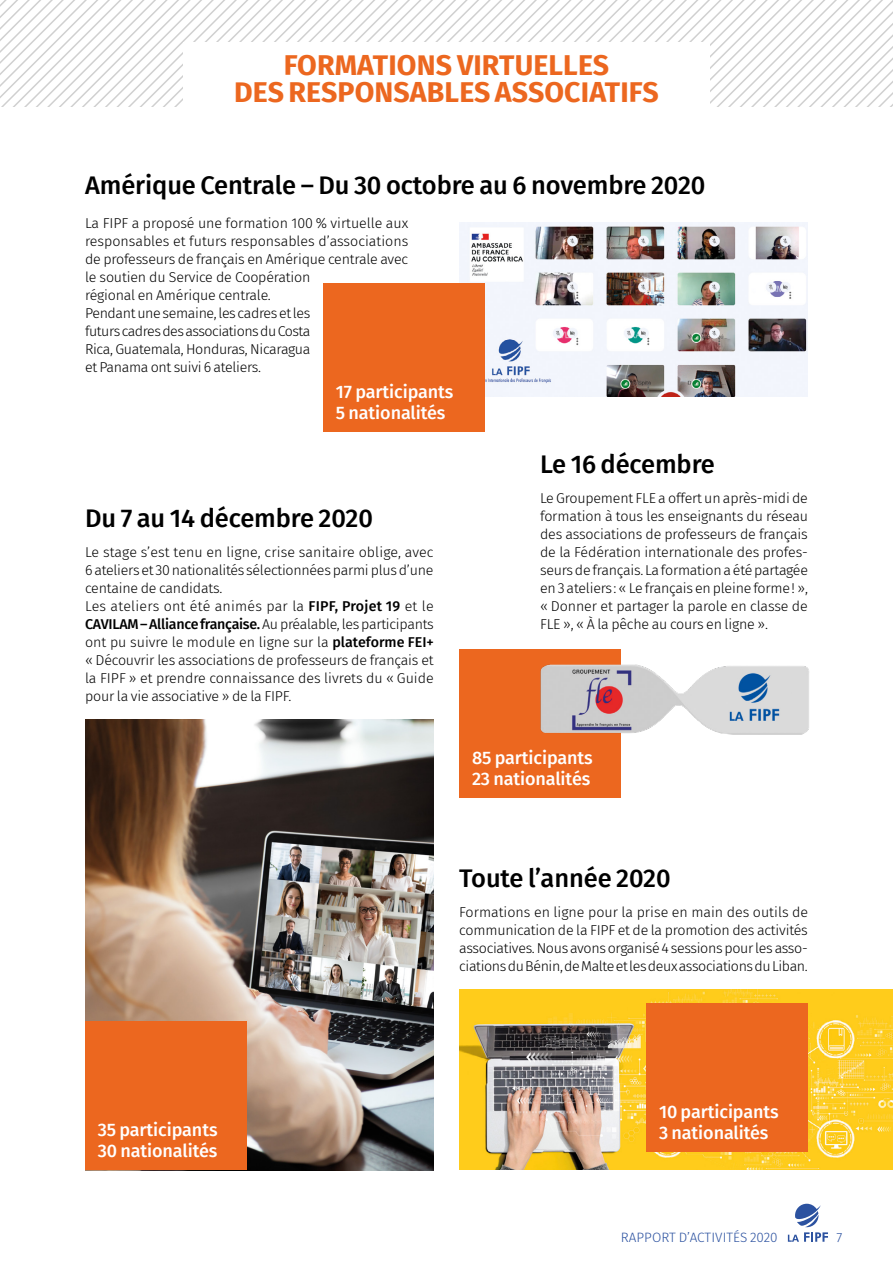
<style>
.page{position:relative;width:893px;height:1263px;background:#fff}
.page>*{position:absolute;margin:0;border:0;box-sizing:border-box;transform-origin:0 0}
.t1{font:700 28.5px/27px "Fira Sans";letter-spacing:.005em;color:#ec671f;text-align:center}
.t2{font:500 25.5px "Fira Sans";letter-spacing:-.005em;color:#000}
.t3{font:500 18px/21px "Fira Sans";letter-spacing:-.005em;color:#fff}
.t4{font:300 14.25px/18px "Fira Sans";letter-spacing:-.015em;color:#000}
.t5{font:300 13.5px "Fira Sans";letter-spacing:.005em;color:#2c52a0}
.s1{font-weight:500}
</style>
<div class="page">
<svg style="left:474px;top:0;width:419px;height:106px"></svg>
<svg style="left:0;top:0;width:425px;height:106px"></svg>
<div style="left:183px;top:43px;width:527px;height:65px;background:#fff"></div>
<img style="left:85px;top:719px;width:349px;height:451px">
<img style="left:459px;top:222px;width:349px;height:174px">
<img style="left:459px;top:989px;width:434px;height:180px">
<div style="left:323px;top:283px;width:162px;height:148px;background:#ec671f"></div>
<div style="left:459px;top:649px;width:162px;height:149px;background:#ec671f"></div>
<div style="left:85px;top:1021px;width:162px;height:148px;background:#ec671f"></div>
<div style="left:646px;top:1003px;width:162px;height:148px;background:#ec671f"></div>
<img style="left:540px;top:664px;width:269px;height:71px">
<svg style="left:788px;top:1204px;width:40px;height:38px"></svg>
<h1 class="t1" style="left:234px;top:50px;width:426px">FORMATIONS VIRTUELLES<br>DES RESPONSABLES ASSOCIATIFS</h1>
<h2 class="t2" style="left:85px;top:165px;width:622px">Amérique Centrale – Du 30 octobre au 6 novembre 2020</h2>
<p class="t4" style="left:85px;top:214px;width:325px">La FIPF a proposé une formation 100 % virtuelle aux responsables et futurs responsables d’associations de professeurs de français en Amérique centrale avec le soutien du Service de Coopération<br>régional en Amérique centrale.<br>Pendant une semaine, les cadres et les<br>futurs cadres des associations du Costa<br>Rica, Guatemala, Honduras, Nicaragua<br>et Panama ont suivi 6 ateliers.</p>
<p class="t3" style="left:336px;top:380px;width:119px">17 participants<br>5 nationalités</p>
<h2 class="t2" style="left:85px;top:497px;width:289px">Du 7 au 14 décembre 2020</h2>
<p class="t4" style="left:85px;top:543px;width:350px">Le stage s’est tenu en ligne, crise sanitaire oblige, avec 6 ateliers et 30 nationalités sélectionnées parmi plus d’une centaine de candidats.<br>Les ateliers ont été animés par la <span class="s1">FIPF, Projet 19</span> et le <span class="s1">CAVILAM – Alliance française.</span> Au préalable, les participants ont pu suivre le module en ligne sur la <span class="s1">plateforme FEI+ </span>« Découvrir les associations de professeurs de français et la FIPF » et prendre connaissance des livrets du « Guide pour la vie associative » de la FIPF.</p>
<h2 class="t2" style="left:540px;top:443px;width:176px">Le 16 décembre</h2>
<p class="t4" style="left:540px;top:489px;width:270px;text-align:justify">Le Groupement FLE a offert un après-midi de formation à tous les enseignants du réseau des associations de professeurs de français de la Fédération internationale des profes&shy;seurs de français. La formation a été partagée en 3 ateliers: « Le français en pleine forme! », « Donner et partager la parole en classe de FLE », « À la pêche au cours en ligne ».</p>
<p class="t3" style="left:472px;top:747px;width:122px">85 participants<br>23 nationalités</p>
<p class="t3" style="left:98px;top:1118px;width:121px">35 participants<br>30 nationalités</p>
<h2 class="t2" style="left:459px;top:857px;width:213px">Toute l’année 2020</h2>
<p class="t4" style="left:459px;top:903px;width:350px;text-align:justify">Formations en ligne pour la prise en main des outils de communication de la FIPF et de la promotion des activités associatives. Nous avons organisé 4 sessions pour les asso&shy;ciations du Bénin, de Malte et les deux associations du Liban.</p>
<p class="t3" style="left:659px;top:1100px;width:121px">10 participants<br>3 nationalités</p>
<p class="t5" style="left:621px;top:1227px;width:158px">RAPPORT D’ACTIVITÉS 2020</p>
<p class="t5" style="left:836px;top:1227px;width:7px">7</p>
</div>
